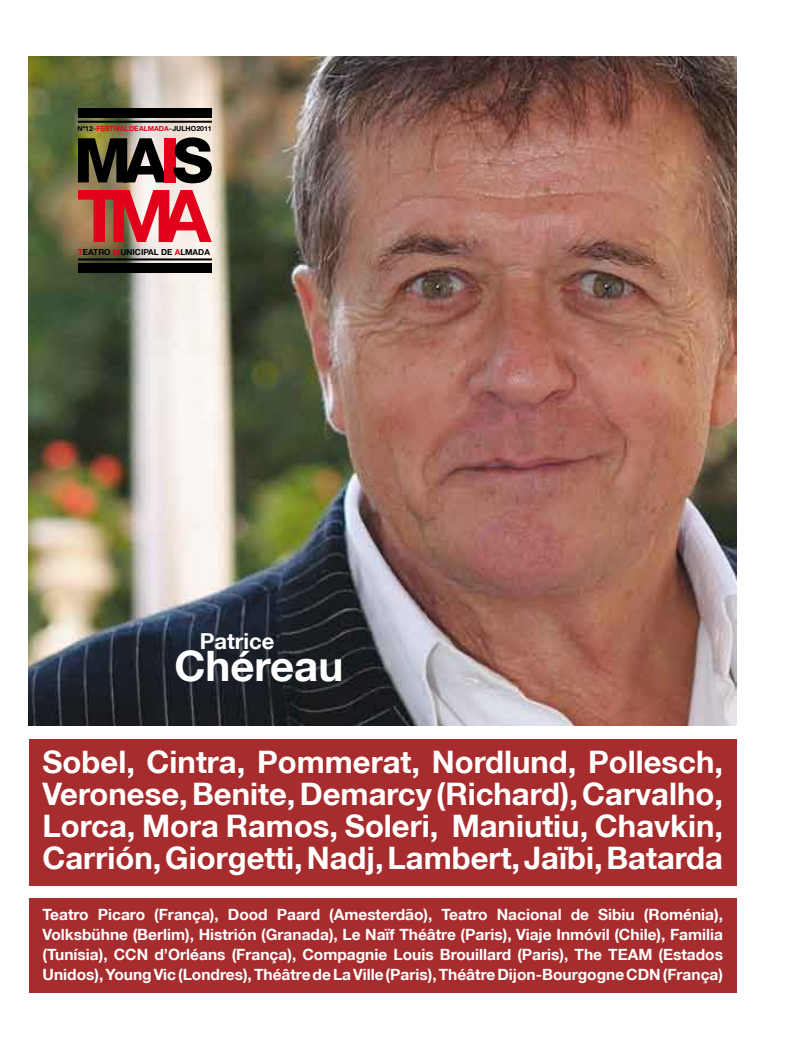
<style>
.page{position:relative;width:794px;height:1049px;background:#fff}
.page>*{position:absolute;margin:0;border:0;box-sizing:border-box;transform-origin:0 0}
.t1{font:700 42px "Helvetica Neue LT";color:#fff}
.t2{font:700 31px/32px "Helvetica Neue LT";color:#fff;text-align:justify}
.t3{font:700 22px "Helvetica Neue LT";color:#fff}
.t4{font:700 15.5px/20px "Helvetica Neue LT";color:#fff;text-align:justify}
.t5{font:700 8.2px "Helvetica Neue LT";color:#000}
.t6{font:700 7px "Helvetica Neue LT";letter-spacing:-.005em;color:#e2001a}
.s1{color:#000}
.s2{color:#e2001a}
</style>
<div class="page">
<div style="left:29px;top:898px;width:708px;height:94px;background:#a72c2d"></div>
<img style="left:28px;top:57px;width:708px;height:669px">
<div style="left:29px;top:739px;width:708px;height:146px;background:#a72c2d"></div>
<svg style="left:78px;top:190px;width:134px;height:52px;background:#d95359"></svg>
<svg style="left:78px;top:137px;width:134px;height:46px;background:#533d38"></svg>
<div style="left:78px;top:108px;width:134px;height:10px;background:#000"></div>
<hr style="left:78px;top:121px;width:134px;height:2px;background:#000">
<div style="left:78px;top:264px;width:134px;height:9px;background:#000"></div>
<hr style="left:78px;top:258px;width:134px;height:2px;background:#000">
<p class="t6" style="left:77px;top:124px;width:136px"><span class="s1">nº12 -</span> festival de almada <span class="s1">- julho 2011</span></p>
<p class="t5" style="left:78px;top:247px;width:133px"><span class="s2">t</span>eatro <span class="s2">m</span>unicipal de <span class="s2">a</span>lmada</p>
<h3 class="t3" style="left:200px;top:628px;width:76px">Patrice</h3>
<h1 class="t1" style="left:174px;top:640px;width:170px">Chéreau</h1>
<h2 class="t2" style="left:42px;top:746px;width:682px">Sobel, Cintra, Pommerat, Nordlund, Pollesch, Veronese, Benite, Demarcy (Richard), Carvalho, Lorca, Mora Ramos, Soleri, Maniutiu, Chavkin, Carrión, Giorgetti, Nadj, Lambert, Jaïbi, Batarda</h2>
<p class="t4" style="left:43px;top:904px;width:682px">Teatro Picaro (França), Dood Paard (Amesterdão), Teatro Nacional de Sibiu (Roménia), Volksbühne (Berlim), Histrión (Granada), Le Naïf Théâtre (Paris), Viaje Inmóvil (Chile), Familia (Tunísia), CCN</p>
<p class="t4" style="left:154px;top:944px;width:466px">d’Orléans (França), Compagnie Louis Brouillard (Paris), The TEAM</p>
<p class="t4" style="left:658px;top:944px;width:66px">(Estados</p>
<p class="t4" style="left:43px;top:964px;width:596px">Unidos), Young Vic (Londres), Théâtre de La Ville (Paris), Théâtre Dijon-Bourgogne CDN</p>
<p class="t4" style="left:663px;top:964px;width:62px">(França)</p>
</div>
